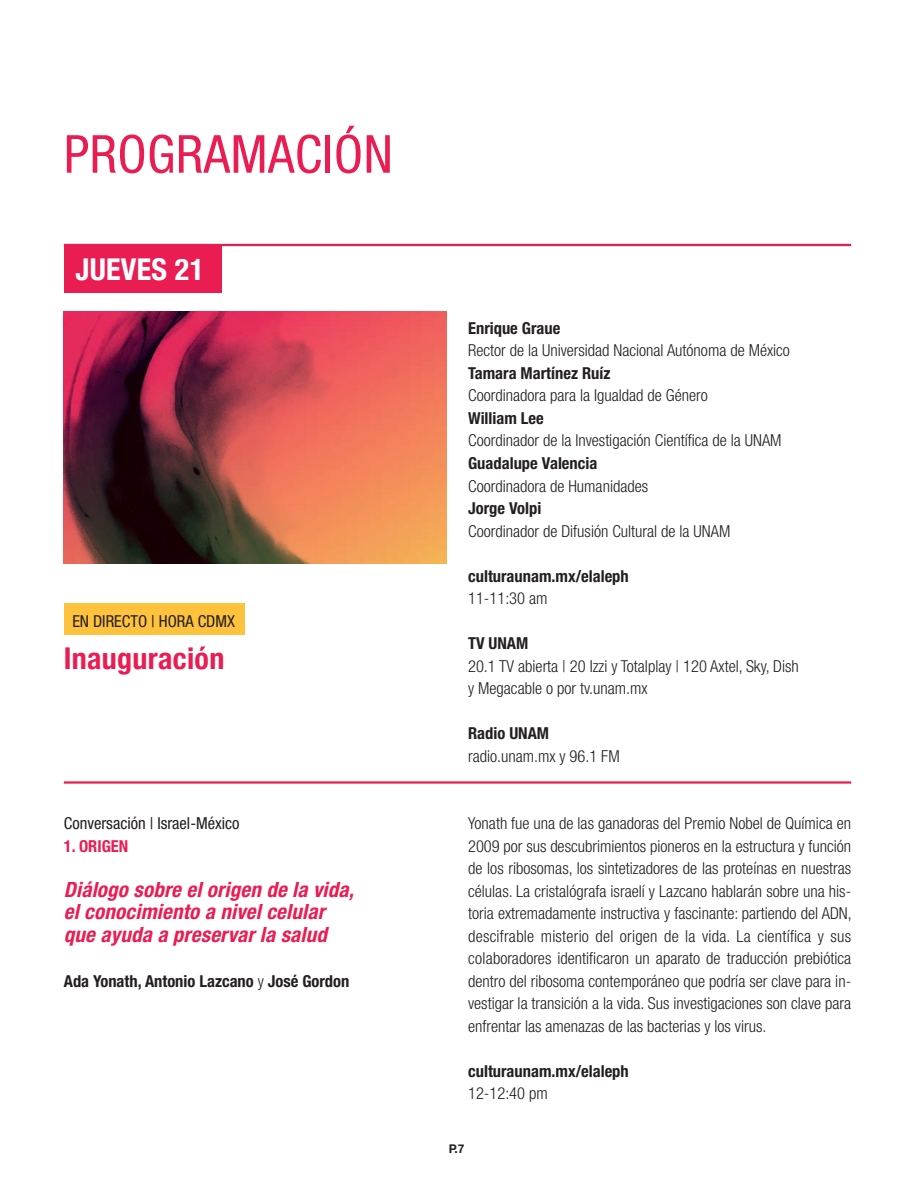
<style>
.page{position:relative;width:915px;height:1191px;background:#fff}
.page>*{position:absolute;margin:0;border:0;box-sizing:border-box;transform-origin:0 0}
.t1{font:condensed 52.5px "Helvetica Neue";letter-spacing:.01em;color:#ea1d53}
.t2{font:700 condensed 30px "Helvetica Neue";letter-spacing:.01em;color:#ea1d53}
.t3{font:700 condensed 30px "Helvetica Neue";letter-spacing:.01em;color:#fff}
.t4{font:italic 700 condensed 21px/22.5px "Helvetica Neue";letter-spacing:.01em;color:#ea1d53}
.t5{font:300 condensed 16.5px/22.5px "Helvetica Neue";color:#231f20}
.t6{font:700 condensed 16.5px "Helvetica Neue";color:#231f20}
.t7{font:condensed 16.5px "Helvetica Neue";color:#231f20}
.t8{font:700 condensed 16.5px "Helvetica Neue";color:#ea1d53}
.t9{font:700 12px "Helvetica Neue";color:#231f20}
.s1{font-weight:300}
</style>
<div class="page">
<img style="left:64px;top:311px;width:382px;height:252px">
<div style="left:64px;top:244px;width:157px;height:48px;background:#ea1d53"></div>
<div style="left:64px;top:603px;width:180px;height:32px;background:#fec23c"></div>
<hr style="left:64px;top:244px;width:786px;height:2px;background:#ea1d53">
<hr style="left:64px;top:781px;width:786px;height:2px;background:#ea1d53">
<h1 class="t1" style="left:64px;top:124px;width:330px">PROGRAMACIÓN</h1>
<h2 class="t3" style="left:75px;top:244px;width:130px">JUEVES 21</h2>
<p class="t7" style="left:72px;top:611px;width:164px">EN DIRECTO | HORA CDMX</p>
<h2 class="t2" style="left:64px;top:633px;width:162px">Inauguración</h2>
<p class="t7" style="left:64px;top:813px;width:177px">Conversación | Israel-México</p>
<p class="t8" style="left:64px;top:835px;width:66px">1. ORIGEN</p>
<p class="t4" style="left:64px;top:877px;width:291px">Diálogo sobre el origen de la vida, el conocimiento a nivel celular que ayuda a preservar la salud</p>
<p class="t6" style="left:64px;top:970px;width:287px">Ada Yonath, Antonio Lazcano <span class="s1">y</span> José Gordon</p>
<p class="t6" style="left:468px;top:318px;width:94px">Enrique Graue</p>
<p class="t5" style="left:468px;top:339px;width:323px">Rector de la Universidad Nacional Autónoma de México</p>
<p class="t6" style="left:468px;top:363px;width:144px">Tamara Martínez Ruíz</p>
<p class="t5" style="left:468px;top:384px;width:241px">Coordinadora para la Igualdad de Género</p>
<p class="t6" style="left:468px;top:408px;width:77px">William Lee</p>
<p class="t5" style="left:468px;top:429px;width:315px">Coordinador de la Investigación Científica de la UNAM</p>
<p class="t6" style="left:468px;top:453px;width:131px">Guadalupe Valencia</p>
<p class="t5" style="left:468px;top:474px;width:181px">Coordinadora de Humanidades</p>
<p class="t6" style="left:468px;top:498px;width:75px">Jorge Volpi</p>
<p class="t5" style="left:468px;top:519px;width:263px">Coordinador de Difusión Cultural de la UNAM</p>
<p class="t6" style="left:468px;top:565px;width:162px">culturaunam.mx/elaleph</p>
<p class="t5" style="left:468px;top:587px;width:81px">11-11:30 am</p>
<p class="t6" style="left:468px;top:633px;width:62px">TV UNAM</p>
<p class="t5" style="left:468px;top:654px;width:332px">20.1 TV abierta | 20 Izzi y Totalplay | 120 Axtel, Sky, Dish y Megacable o por tv.unam.mx</p>
<p class="t6" style="left:468px;top:723px;width:82px">Radio UNAM</p>
<p class="t5" style="left:468px;top:744px;width:153px">radio.unam.mx y 96.1 FM</p>
<p class="t5" style="left:468px;top:812px;width:385px;text-align:justify">Yonath fue una de las ganadoras del Premio Nobel de Química en 2009 por sus descubrimientos pioneros en la estructura y función de los ribosomas, los sintetizadores de las proteínas en nuestras células. La cristalógrafa israelí y Lazcano hablarán sobre una his&shy;toria extremadamente instructiva y fascinante: partiendo del ADN, descifrable misterio del origen de la vida. La científica y sus colaboradores identificaron un aparato de traducción prebiótica dentro del ribosoma contemporáneo que podría ser clave para in&shy;vestigar la transición a la vida. Sus investigaciones son clave para enfrentar las amenazas de las bacterias y los virus.</p>
<p class="t6" style="left:468px;top:1061px;width:162px">culturaunam.mx/elaleph</p>
<p class="t5" style="left:468px;top:1082px;width:81px">12-12:40 pm</p>
<p class="t9" style="left:448px;top:1139px;width:17px">P.7</p>
</div>
